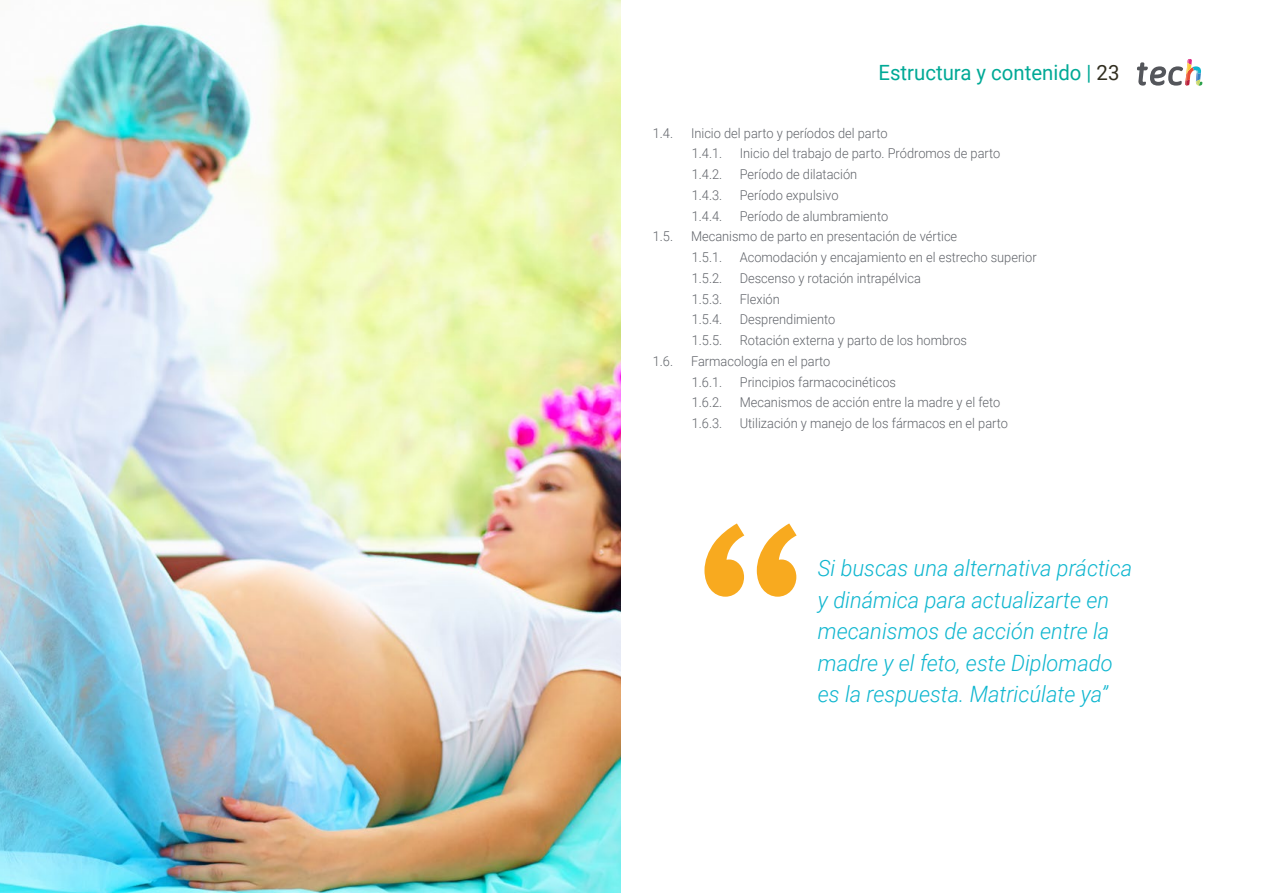
<style>
.page{position:relative;width:1263px;height:893px;background:#fff}
.page>*{position:absolute;margin:0;border:0;box-sizing:border-box;transform-origin:0 0}
.t1{font:italic 300 22.5px/31.5px "Roboto";color:#0fb6cf}
.t2{font:21px "Roboto";color:#00a996}
.t3{font:300 13.5px/20.7px "Roboto";color:#61646a;scale:.95 1}
.s1{color:#312e20}
</style>
<div class="page">
<svg style="left:1137px;top:59px;width:65px;height:27px"></svg>
<svg style="left:704px;top:523px;width:93px;height:74px"></svg>
<img style="left:0;top:0;width:621px;height:893px">
<h2 class="t2" style="left:878px;top:57px;width:242px">Estructura y contenido | <span class="s1">23</span></h2>
<p class="t3" style="left:653px;top:122px;width:23px">1.4.</p>
<p class="t3" style="left:691px;top:122px;width:208px">Inicio del parto y períodos del parto<br>1.4.1.</p>
<p class="t3" style="left:740px;top:143px;width:276px">Inicio del trabajo de parto. Pródromos de parto</p>
<p class="t3" style="left:692px;top:164px;width:34px">1.4.2.</p>
<p class="t3" style="left:740px;top:164px;width:125px">Período de dilatación</p>
<p class="t3" style="left:692px;top:184px;width:34px">1.4.3.</p>
<p class="t3" style="left:740px;top:184px;width:105px">Período expulsivo</p>
<p class="t3" style="left:692px;top:205px;width:34px">1.4.4.</p>
<p class="t3" style="left:740px;top:205px;width:158px">Período de alumbramiento</p>
<p class="t3" style="left:653px;top:226px;width:23px">1.5.</p>
<p class="t3" style="left:691px;top:226px;width:282px">Mecanismo de parto en presentación de vértice<br>1.5.1.</p>
<p class="t3" style="left:740px;top:247px;width:314px">Acomodación y encajamiento en el estrecho superior</p>
<p class="t3" style="left:692px;top:267px;width:34px">1.5.2.</p>
<p class="t3" style="left:740px;top:267px;width:192px">Descenso y rotación intrapélvica</p>
<p class="t3" style="left:692px;top:288px;width:34px">1.5.3.</p>
<p class="t3" style="left:740px;top:288px;width:44px">Flexión</p>
<p class="t3" style="left:692px;top:309px;width:34px">1.5.4.</p>
<p class="t3" style="left:740px;top:309px;width:102px">Desprendimiento</p>
<p class="t3" style="left:692px;top:330px;width:34px">1.5.5.</p>
<p class="t3" style="left:740px;top:330px;width:241px">Rotación externa y parto de los hombros</p>
<p class="t3" style="left:653px;top:350px;width:23px">1.6.</p>
<p class="t3" style="left:691px;top:350px;width:148px">Farmacología en el parto<br>1.6.1.</p>
<p class="t3" style="left:740px;top:371px;width:166px">Principios farmacocinéticos</p>
<p class="t3" style="left:692px;top:392px;width:34px">1.6.2.</p>
<p class="t3" style="left:740px;top:392px;width:276px">Mecanismos de acción entre la madre y el feto</p>
<p class="t3" style="left:692px;top:413px;width:34px">1.6.3.</p>
<p class="t3" style="left:740px;top:413px;width:284px">Utilización y manejo de los fármacos en el parto</p>
<h1 class="t1" style="left:818px;top:552px;width:316px">Si buscas una alternativa práctica y dinámica para actualizarte en mecanismos de acción entre la madre y el feto, este Diplomado es la respuesta. Matricúlate ya”</h1>
</div>
